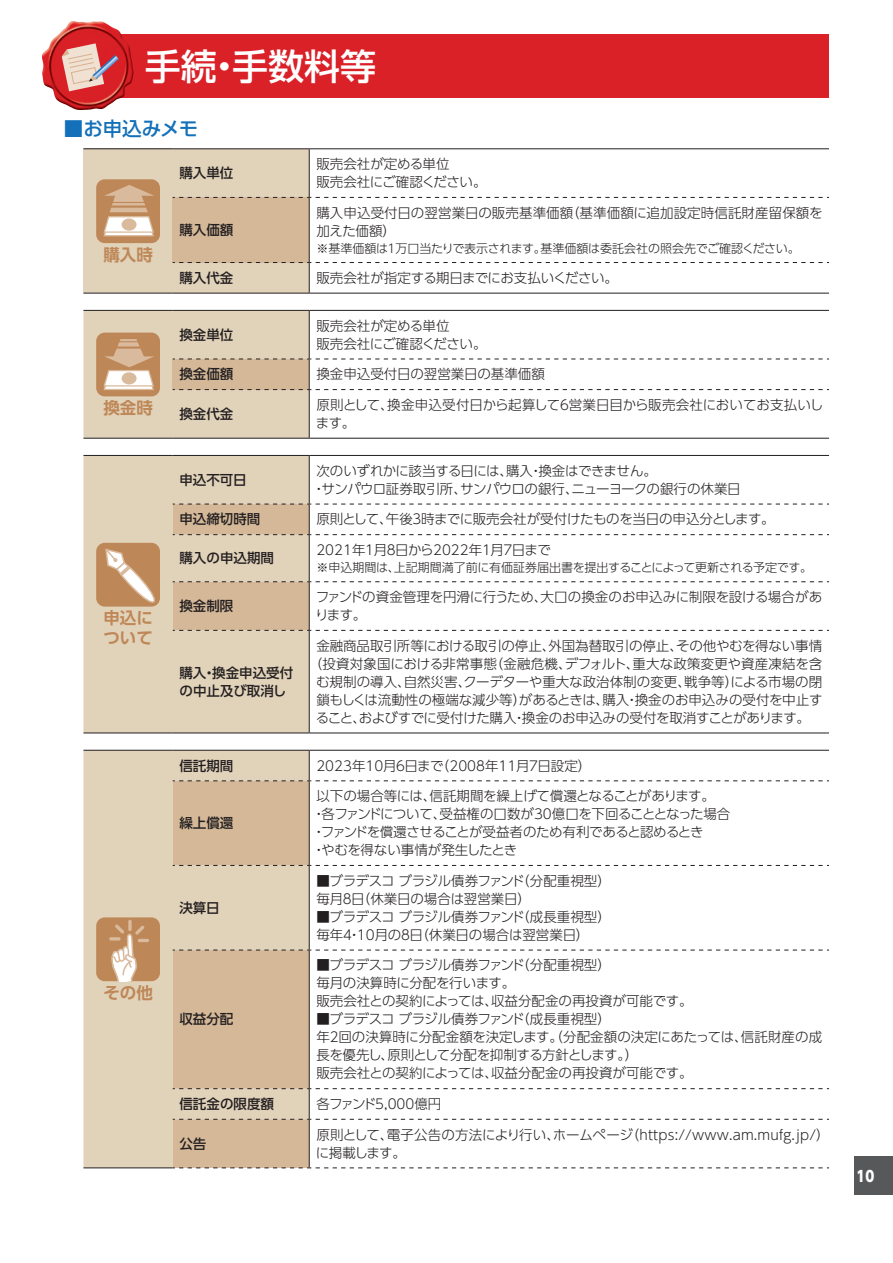
<style>
.page{position:relative;width:893px;height:1263px;background:#fff}
.page>*{position:absolute;margin:0;border:0;box-sizing:border-box;transform-origin:0 0}
.t1{font:500 36px "UD Shin Go Pro";color:#fff}
.t2{font:500 19.5px "UD Shin Go Pro";letter-spacing:-.005em;color:#1471b9}
.t3{font:700 16.5px/19.5px "UD Shin Go Pro De";color:#be8757}
.t4{font:800 15px "UD Shin Go Pro";color:#fff;scale:.9 1}
.t5{font:300 13.5px/18px "UD Shin Go Pro";letter-spacing:-.01em;color:#231f20}
.t6{font:300 13.5px/18px "UD Shin Go Pro";letter-spacing:-.03em;color:#231f20}
.t7{font:500 13.5px/18px "UD Shin Go Pro";color:#231f20}
.t8{font:300 13.5px/18px "UD Shin Go Pro";letter-spacing:.015em;color:#231f20}
.t9{font:300 13.5px "UD Shin Go Pro";letter-spacing:-.055em;color:#231f20}
.t10{font:300 13.5px "UD Shin Go Pro";letter-spacing:-.05em;color:#231f20}
.t11{font:300 12px "UD Shin Go Pro";letter-spacing:-.02em;color:#231f20}
</style>
<div class="page">
<div style="left:855px;top:1157px;width:38px;height:38px;background:#57585a"></div>
<div style="left:83px;top:34px;width:740px;height:64px;background:#da2128"></div>
<hr style="left:825px;top:34px;width:4px;height:64px;background:#da2128">
<img style="left:42px;top:21px;width:92px;height:90px">
<svg style="left:62px;top:43px;width:57px;height:48px"></svg>
<div style="left:83px;top:149px;width:90px;height:144px;background:#e1d2ba"></div>
<hr style="left:83px;top:148px;width:90px;height:1px;background:#231f20">
<hr style="left:83px;top:293px;width:90px;height:1px;background:#231f20">
<hr style="left:173px;top:148px;width:136px;height:1px;background:#231f20">
<hr style="left:309px;top:148px;width:520px;height:1px;background:#231f20">
<hr style="left:173px;top:293px;width:136px;height:1px;background:#231f20">
<hr style="left:309px;top:293px;width:520px;height:1px;background:#231f20">
<svg style="left:173px;top:149px;width:656px;height:144px"></svg>
<div style="left:96px;top:179px;width:64px;height:64px;background:#be8757;border-radius:9px"></div>
<svg style="left:103px;top:185px;width:51px;height:52px"></svg>
<hr style="left:83px;top:438px;width:90px;height:1px;background:#231f20">
<hr style="left:173px;top:438px;width:136px;height:1px;background:#231f20">
<hr style="left:309px;top:438px;width:520px;height:1px;background:#231f20">
<svg style="left:83px;top:310px;width:746px;height:128px"></svg>
<div style="left:83px;top:456px;width:226px;height:277px;background:#e1d2ba"></div>
<hr style="left:83px;top:455px;width:90px;height:1px;background:#231f20">
<hr style="left:83px;top:733px;width:90px;height:1px;background:#231f20">
<hr style="left:173px;top:455px;width:136px;height:1px;background:#231f20">
<hr style="left:309px;top:455px;width:520px;height:1px;background:#231f20">
<hr style="left:309px;top:456px;width:1px;height:48px;background:#231f20">
<hr style="left:309px;top:631px;width:1px;height:102px;background:#231f20">
<hr style="left:173px;top:733px;width:136px;height:1px;background:#231f20">
<hr style="left:309px;top:733px;width:520px;height:1px;background:#231f20">
<svg style="left:173px;top:504px;width:656px;height:127px"></svg>
<div style="left:96px;top:543px;width:64px;height:64px;background:#be8757;border-radius:9px"></div>
<svg style="left:104px;top:547px;width:56px;height:63px"></svg>
<div style="left:83px;top:751px;width:90px;height:416px;background:#e1d2ba"></div>
<svg style="left:173px;top:781px;width:136px;height:386px;background:#d7bfa1"></svg>
<hr style="left:83px;top:1167px;width:90px;height:1px;background:#231f20">
<hr style="left:83px;top:750px;width:90px;height:1px;background:#231f20">
<hr style="left:173px;top:750px;width:136px;height:1px;background:#231f20">
<hr style="left:309px;top:750px;width:520px;height:1px;background:#231f20">
<hr style="left:309px;top:781px;width:1px;height:84px;background:#231f20">
<hr style="left:309px;top:866px;width:1px;height:84px;background:#231f20">
<hr style="left:309px;top:950px;width:1px;height:138px;background:#231f20">
<hr style="left:309px;top:1089px;width:1px;height:30px;background:#231f20">
<hr style="left:309px;top:1120px;width:1px;height:47px;background:#231f20">
<svg style="left:173px;top:751px;width:656px;height:30px"></svg>
<svg style="left:173px;top:865px;width:656px;height:1px"></svg>
<svg style="left:173px;top:950px;width:656px;height:1px"></svg>
<svg style="left:173px;top:1088px;width:656px;height:1px"></svg>
<svg style="left:173px;top:1119px;width:656px;height:1px"></svg>
<svg style="left:173px;top:1167px;width:656px;height:1px"></svg>
<div style="left:96px;top:917px;width:64px;height:64px;background:#be8757;border-radius:9px"></div>
<svg style="left:128px;top:920px;width:4px;height:11px"></svg>
<svg style="left:109px;top:924px;width:40px;height:57px"></svg>
<h1 class="t1" style="left:145px;top:37px;width:233px">手続・手数料等</h1>
<h2 class="t2" style="left:64px;top:112px;width:136px">■お申込みメモ</h2>
<p class="t3" style="left:103px;top:244px;width:51px">購入時</p>
<p class="t3" style="left:103px;top:397px;width:51px">換金時</p>
<p class="t3" style="left:103px;top:608px;width:51px">申込について</p>
<p class="t3" style="left:103px;top:982px;width:51px">その他</p>
<p class="t7" style="left:179px;top:164px;width:55px">購入単位</p>
<p class="t5" style="left:316px;top:155px;width:172px">販売会社が定める単位<br>販売会社にご確認ください。</p>
<p class="t7" style="left:179px;top:221px;width:55px">購入価額</p>
<p class="t5" style="left:316px;top:203px;width:508px">購入申込受付日の翌営業日の販売基準価額（基準価額に追加設定時信託財産留保額を加えた価額）</p>
<p class="t11" style="left:316px;top:238px;width:485px">※基準価額は１万口当たりで表示されます。基準価額は委託会社の照会先でご確認ください。</p>
<p class="t7" style="left:179px;top:268px;width:55px">購入代金</p>
<p class="t5" style="left:316px;top:268px;width:303px">販売会社が指定する期日までにお支払いください。</p>
<p class="t7" style="left:179px;top:325px;width:55px">換金単位</p>
<p class="t5" style="left:316px;top:316px;width:172px">販売会社が定める単位<br>販売会社にご確認ください。</p>
<p class="t7" style="left:179px;top:365px;width:55px">換金価額</p>
<p class="t5" style="left:316px;top:365px;width:230px">換金申込受付日の翌営業日の基準価額</p>
<p class="t7" style="left:179px;top:404px;width:55px">換金代金</p>
<p class="t5" style="left:316px;top:395px;width:509px">原則として、換金申込受付日から起算して６営業日目から販売会社においてお支払いします。</p>
<p class="t7" style="left:179px;top:470px;width:69px">申込不可日</p>
<p class="t6" style="left:312px;top:461px;width:430px;text-indent:4px">次のいずれかに該当する日には、購入・換金はできません。<br>・サンパウロ証券取引所、サンパウロの銀行、ニューヨークの銀行の休業日</p>
<p class="t7" style="left:179px;top:510px;width:82px">申込締切時間</p>
<p class="t6" style="left:316px;top:510px;width:460px">原則として、午後３時までに販売会社が受付けたものを当日の申込分とします。</p>
<p class="t7" style="left:179px;top:549px;width:96px">購入の申込期間</p>
<p class="t9" style="left:316px;top:539px;width:236px">2021年１月８日から2022年１月７日まで</p>
<p class="t11" style="left:316px;top:557px;width:497px">※申込期間は、上記期間満了前に有価証券届出書を提出することによって更新される予定です。</p>
<p class="t7" style="left:179px;top:597px;width:55px">換金制限</p>
<p class="t5" style="left:315px;top:588px;width:509px">ファンドの資金管理を円滑に行うため、大口の換金のお申込みに制限を設ける場合があります。</p>
<p class="t7" style="left:179px;top:663px;width:115px">購入・換金申込受付の中止及び取消し</p>
<p class="t5" style="left:309px;top:636px;width:515px;text-align:center">金融商品取引所等における取引の停止、外国為替取引の停止、その他やむを得ない事情（投資対象国における非常事態（金融危機、デフォルト、重大な政策変更や資産凍結を含む規制の導入、自然災害、クーデターや重大な政治体制の変更、戦争等）による市場の閉鎖もしくは流動性の極端な減少等）があるときは、購入・換金のお申込みの受付を中止すること、およびすでに受付けた購入・換金のお申込みの受付を取消すことがあります。</p>
<p class="t7" style="left:179px;top:756px;width:55px">信託期間</p>
<p class="t5" style="left:316px;top:756px;width:276px">2023年10月６日まで（2008年11月７日設定）</p>
<p class="t7" style="left:179px;top:814px;width:55px">繰上償還</p>
<p class="t7" style="left:179px;top:898px;width:42px">決算日</p>
<p class="t7" style="left:179px;top:1010px;width:55px">収益分配</p>
<p class="t6" style="left:312px;top:787px;width:420px;text-indent:4px">以下の場合等には、信託期間を繰上げて償還となることがあります。・各ファンドについて、受益権の口数が30億口を下回ることとなった場合・ファンドを償還させることが受益者のため有利であると認めるとき<br>・やむを得ない事情が発生したとき</p>
<p class="t5" style="left:316px;top:871px;width:296px">■ブラデスコ ブラジル債券ファンド（分配重視型）毎月８日（休業日の場合は翌営業日）</p>
<p class="t5" style="left:316px;top:907px;width:296px">■ブラデスコ ブラジル債券ファンド（成長重視型）毎年４・10月の８日（休業日の場合は翌営業日）</p>
<p class="t5" style="left:316px;top:956px;width:378px">■ブラデスコ ブラジル債券ファンド（分配重視型）<br>毎月の決算時に分配を行います。<br>販売会社との契約によっては、収益分配金の再投資が可能です。</p>
<p class="t5" style="left:316px;top:1010px;width:507px">■ブラデスコ ブラジル債券ファンド（成長重視型）<br>年２回の決算時に分配金額を決定します。（分配金額の決定にあたっては、信託財産の成長を優先し、原則として分配を抑制する方針とします。）<br>販売会社との契約によっては、収益分配金の再投資が可能です。</p>
<p class="t7" style="left:179px;top:1094px;width:96px">信託金の限度額</p>
<p class="t10" style="left:316px;top:1093px;width:127px">各ファンド5,000億円</p>
<p class="t7" style="left:179px;top:1134px;width:28px">公告</p>
<p class="t8" style="left:316px;top:1125px;width:515px">原則として、電子公告の方法により行い、ホームページ（https://www.am.mufg.jp/）に掲載します。</p>
<p class="t4" style="left:856px;top:1163px;width:21px">10</p>
</div>
